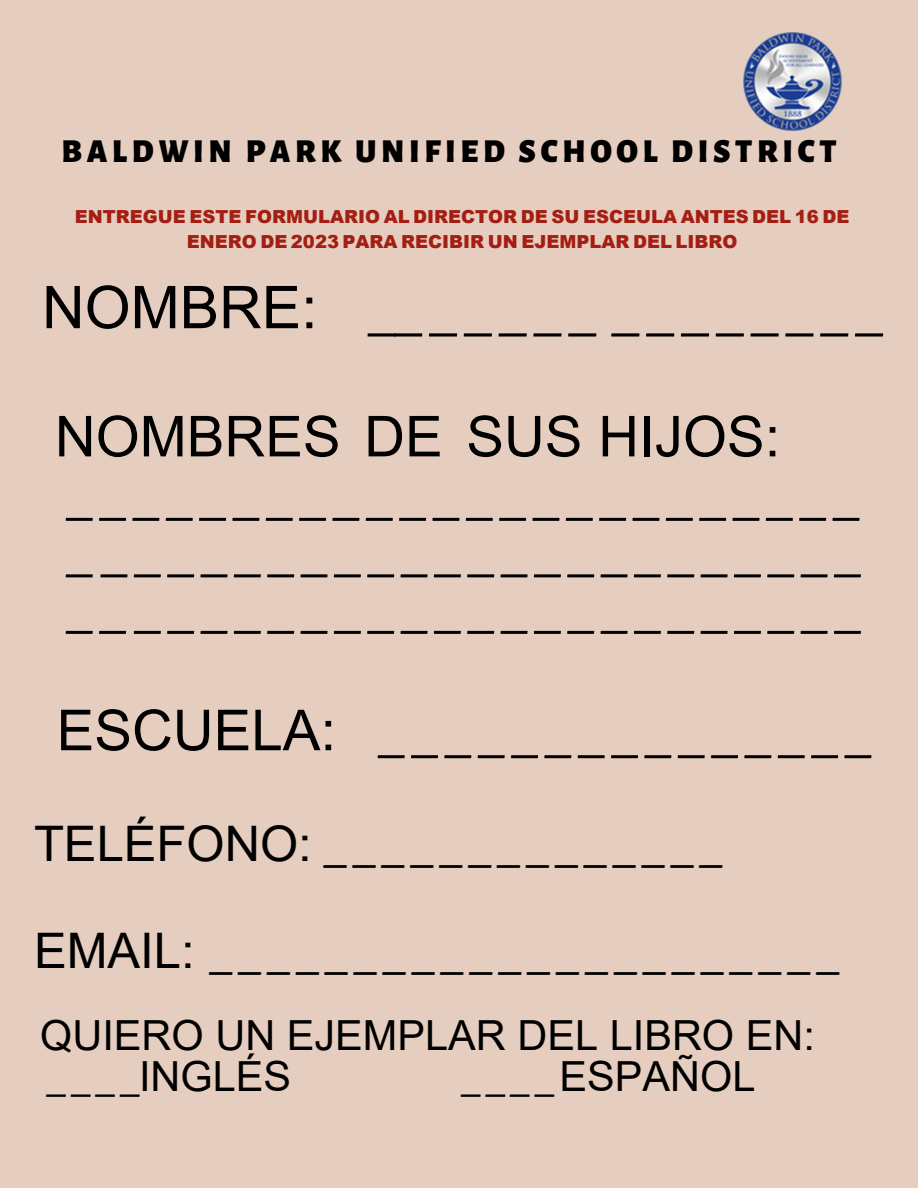
<style>
.page{position:relative;width:918px;height:1188px;background:#e5cebf}
.page>*{position:absolute;margin:0;border:0;box-sizing:border-box;transform-origin:0 0}
.t1{font:58.95px "Alegreya Sans";color:#000}
.t2{font:56.55px/56.6px "Alegreya Sans";color:#000;text-align:justify}
.t3{font:56.55px "Arial";color:#000}
.t4{font:49.05px/107.7px "Alegreya Sans";color:#000}
.t5{font:41.55px/41px "Arial";color:#000}
.t6{font:900 33px "Alegreya Sans SC";letter-spacing:.14em;color:#000}
.t7{font:900 18px/25.2px "Arial";color:#a41e14;text-align:center}
.s1{font-family:"Arial"}
.s2{font-family:"Alegreya Sans"}
</style>
<div class="page">
<img style="left:743px;top:32px;width:100px;height:99px">
<p class="t6" style="left:62px;top:136px;width:776px">BALDWIN PARK UNIFIED SCHOOL DISTRICT</p>
<p class="t7" style="left:75px;top:204px;width:776px">ENTREGUE ESTE FORMULARIO AL DIRECTOR DE SU ESCEULA ANTES DEL 16 DE<br>ENERO DE 2023 PARA RECIBIR UN EJEMPLAR DEL LIBRO</p>
<p class="t1" style="left:42px;top:281px;width:842px"><span class="s1">NOMBRE:</span> __ _ _ _ _ _ _ _ _ _ _ _ _ _</p>
<p class="t3" style="left:55px;top:398px;width:727px">NOMBRES DE SUS HIJOS:</p>
<p class="t2" style="left:67px;top:468px;width:795px">_ _ _ _ _ _ _ _ _ _ _ _ _ _ _ _ _ _ _ _ _ _ _ _ _ _ _ _ _ _ _ _ _ _ _ _ _ _ _ _ _ _ _ _ _ _ _ _ _ _ _ _ _ _ _ _ _ _ _ _ _ _ _ _ _ _ _ _ _ _ _ _</p>
<p class="t2" style="left:57px;top:705px;width:815px"><span class="s1">ESCUELA:</span> _ _ _ _ _ _ _ _ _ _ _ _ _ _ _</p>
<p class="t4" style="left:34px;top:792px;width:806px"><span class="s1">TELÉFONO:</span> _ _ _ _ _ _ _ _ _ _ _ _ _ _<br><span class="s1">EMAIL:</span> _ _ _ _ _ _ _ _ _ _ _ _ _ _ _ _ _ _ _ _ _ _</p>
<p class="t5" style="left:40px;top:1015px;width:776px">QUIERO UN EJEMPLAR DEL LIBRO EN: <span class="s2">_ _ _ _</span>INGLÉS</p>
<p class="t5" style="left:462px;top:1056px;width:295px"><span class="s2">_ _ _ _</span> ESPAÑOL</p>
</div>
